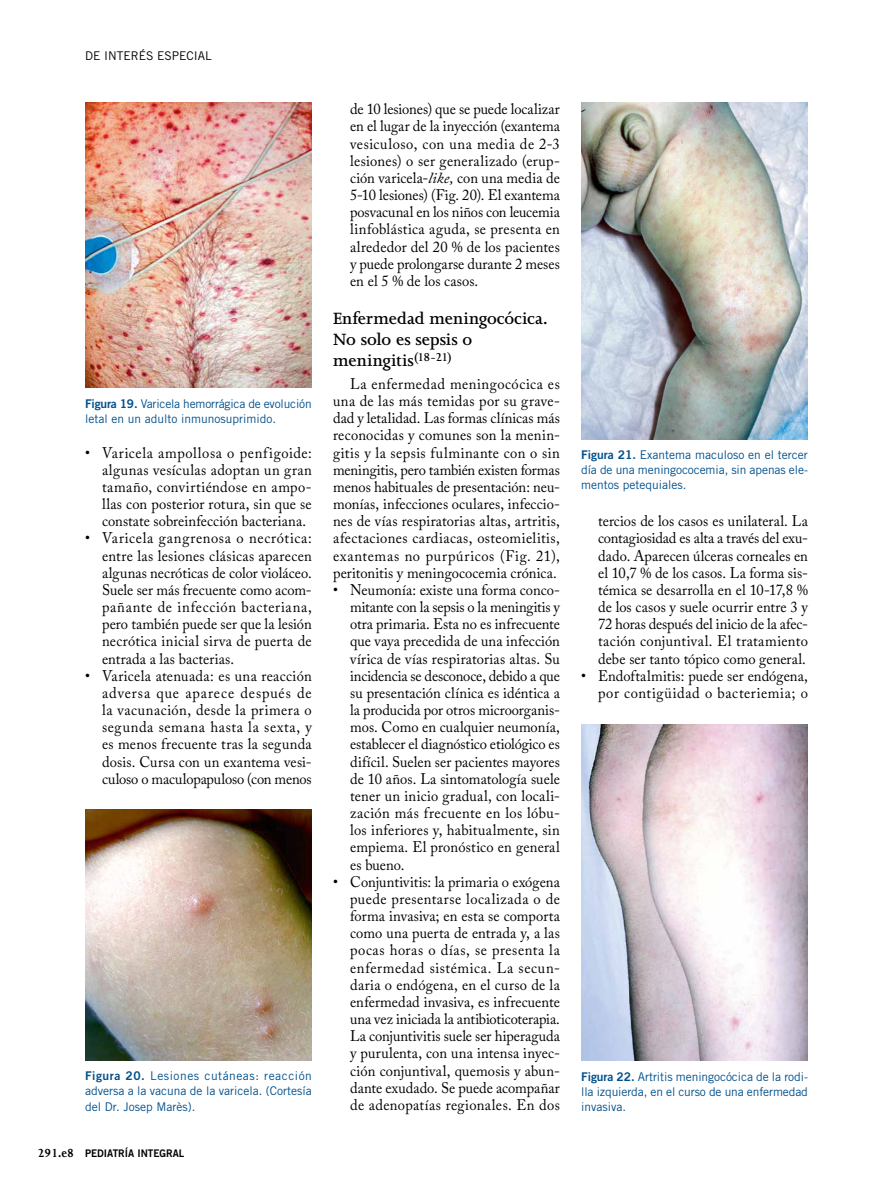
<style>
.page{position:relative;width:893px;height:1191px;background:#fff}
.page>*{position:absolute;margin:0;border:0;box-sizing:border-box;transform-origin:0 0}
.t1{font:600 18.75px/21px "Joanna MT Std";color:#000}
.t2{font:15.3px/17.1px "Adobe Caslon Pro";letter-spacing:.01em;color:#000;text-align:justify;scale:.95 1}
.t3{font:12px/15px "Trade Gothic";color:#00508c;text-align:justify}
.t4{font:12px "Trade Gothic";color:#000}
.t5{font:10.5px "Trade Gothic Bold Two";color:#000;scale:.95 1}
.s1{font-family:"Trade Gothic Bold Two"}
.s2{font-family:"Joanna MT Std";font-weight:700;font-size:13.5px}
.s3{font-style:italic}
</style>
<div class="page">
<img style="left:85px;top:103px;width:227px;height:284px">
<img style="left:85px;top:809px;width:227px;height:251px">
<img style="left:581px;top:103px;width:227px;height:336px">
<img style="left:581px;top:724px;width:227px;height:336px">
<p class="t4" style="left:85px;top:49px;width:128px">de interés especial</p>
<p class="t3" style="left:85px;top:396px;width:228px"><span class="s1">Figura 19.</span> Varicela hemorrágica de evolución letal en un adulto inmunosuprimido.</p>
<p class="t2" style="left:102px;top:444px;width:222px;text-indent:-17px">• Varicela ampollosa o penfigoide: algunas vesículas adoptan un gran tamaño, convirtiéndose en ampo&shy;llas con posterior rotura, sin que se constate sobreinfección bacteriana.</p>
<p class="t2" style="left:102px;top:529px;width:222px;text-indent:-17px">• Varicela gangrenosa o necrótica: entre las lesiones clásicas aparecen algunas necróticas de color violáceo.<br>Suele ser más frecuente como acom&shy;pañante de infección bacteriana, pero también puede ser que la lesión necrótica inicial sirva de puerta de entrada a las bacterias.</p>
<p class="t2" style="left:102px;top:667px;width:222px;text-indent:-17px">• Varicela atenuada: es una reacción adversa que aparece después de la vacunación, desde la primera o segunda semana hasta la sexta, y es menos frecuente tras la segunda dosis. Cursa con un exantema vesi&shy;culoso o maculopapuloso (con menos</p>
<p class="t3" style="left:85px;top:1068px;width:228px"><span class="s1">Figura 20.</span> Lesiones cutáneas: reacción adversa a la vacuna de la varicela. (Cortesía del Dr. Josep Marès).</p>
<p class="t5" style="left:38px;top:1146px;width:156px"><span class="s2">291.e8</span> PEDIATRÍA INTEGRAL</p>
<p class="t2" style="left:350px;top:100px;width:222px">de 10 lesiones) que se puede localizar en el lugar de la inyección (exantema vesiculoso, con una media de 2-3 lesiones) o ser generalizado (erup&shy;ción varicela-<span class="s3">like,</span> con una media de 5-10 lesiones) (Fig. 20). El exantema posvacunal en los niños con leucemia linfoblástica aguda, se presenta en alrededor del 20 % de los pacientes y puede prolongarse durante 2 meses en el 5 % de los casos.</p>
<p class="t1" style="left:333px;top:308px;width:216px">Enfermedad meningocócica.<br>No solo es sepsis o meningitis<sup>(18-21)</sup></p>
<p class="t2" style="left:333px;top:375px;width:240px;text-indent:17px">La enfermedad meningocócica es una de las más temidas por su grave&shy;dad y letalidad. Las formas clínicas más reconocidas y comunes son la menin&shy;gitis y la sepsis fulminante con o sin meningitis, pero también existen formas menos habituales de presentación: neu&shy;monías, infecciones oculares, infeccio&shy;nes de vías respiratorias altas, artritis, afectaciones cardiacas, osteomielitis, exantemas no purpúricos (Fig. 21), peritonitis y meningococemia crónica.</p>
<p class="t2" style="left:350px;top:581px;width:222px;text-indent:-17px">• Neumonía: existe una forma conco&shy;mitante con la sepsis o la meningitis y otra primaria. Esta no es infrecuente que vaya precedida de una infección vírica de vías respiratorias altas. Su incidencia se desconoce, debido a que su presentación clínica es idéntica a la producida por otros microorganis&shy;mos. Como en cualquier neumonía, establecer el diagnóstico etiológico es difícil. Suelen ser pacientes mayores de 10 años. La sintomatología suele tener un inicio gradual, con locali&shy;zación más frecuente en los lóbu&shy;los inferiores y, habitualmente, sin empiema. El pronóstico en general es bueno.</p>
<p class="t2" style="left:350px;top:873px;width:222px;text-indent:-17px">• Conjuntivitis: la primaria o exógena puede presentarse localizada o de forma invasiva; en esta se comporta como una puerta de entrada y, a las pocas horas o días, se presenta la enfermedad sistémica. La secun&shy;daria o endógena, en el curso de la enfermedad invasiva, es infrecuente una vez iniciada la antibioticoterapia.<br>La conjuntivitis suele ser hiperaguda y purulenta, con una intensa inyec&shy;ción conjuntival, quemosis y abun&shy;dante exudado. Se puede acompañar de adenopatías regionales. En dos</p>
<p class="t3" style="left:581px;top:447px;width:228px"><span class="s1">Figura 21.</span> Exantema maculoso en el tercer día de una meningococemia, sin apenas ele&shy;mentos petequiales.</p>
<p class="t2" style="left:598px;top:512px;width:222px">tercios de los casos es unilateral. La contagiosidad es alta a través del exu&shy;dado. Aparecen úlceras corneales en el 10,7 % de los casos. La forma sis&shy;témica se desarrolla en el 10-17,8 % de los casos y suele ocurrir entre 3 y 72 horas después del inicio de la afec&shy;tación conjuntival. El tratamiento debe ser tanto tópico como general.</p>
<p class="t2" style="left:581px;top:667px;width:240px;text-align:right">• Endoftalmitis: puede ser endógena, por contigüidad o bacteriemia; o</p>
<p class="t3" style="left:581px;top:1068px;width:228px"><span class="s1">Figura 22.</span> Artritis meningocócica de la rodi&shy;lla izquierda, en el curso de una enfermedad invasiva.</p>
</div>
